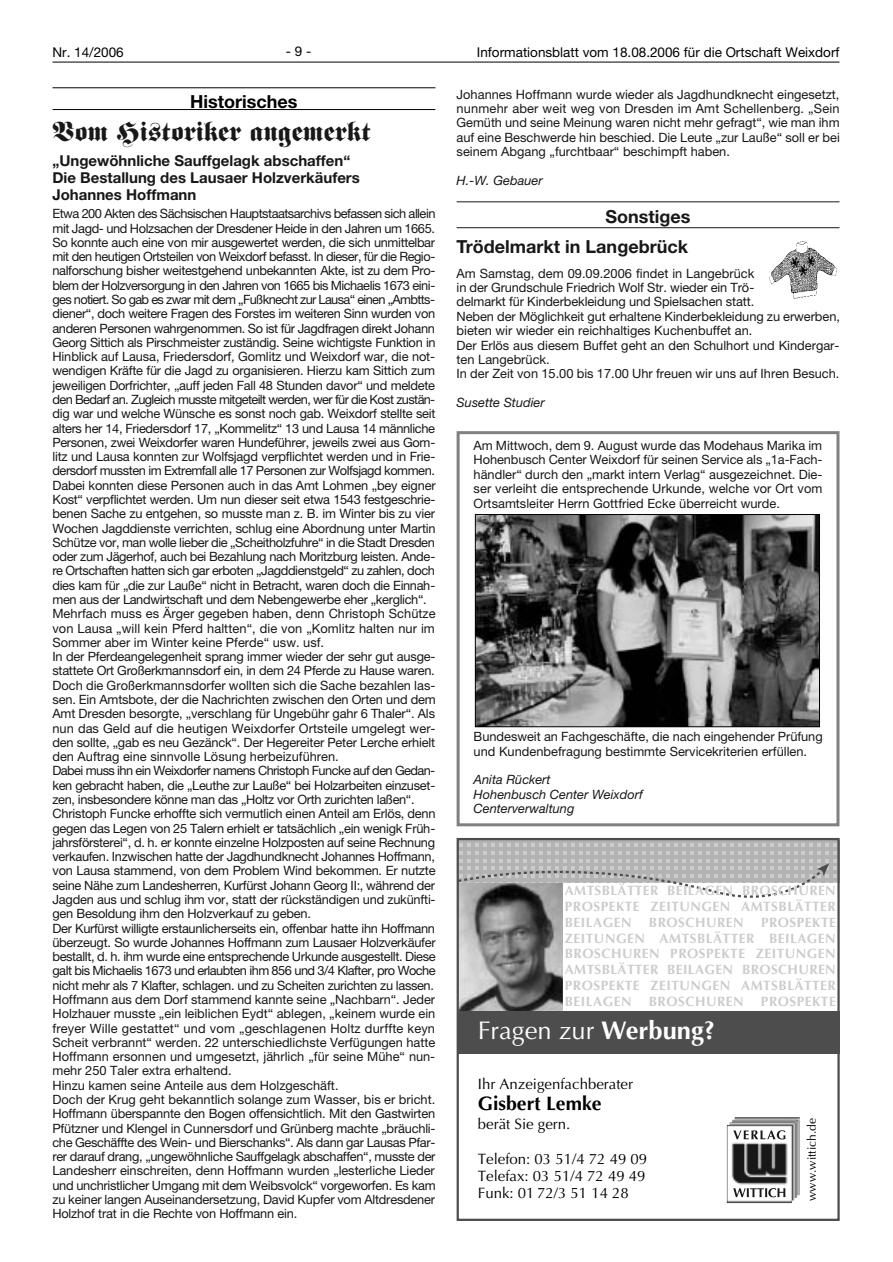
<style>
.page{position:relative;width:893px;height:1262px;background:#fff}
.page>*{position:absolute;margin:0;border:0;box-sizing:border-box;transform-origin:0 0}
.t1{font:27px "Fette Fraktur";color:#181819}
.t2{font:25.5px "Optima";color:#fff}
.t3{font:700 19.5px "Optima";color:#000}
.t4{font:700 18px/29.8px "Helvetica Neue LT";color:#181819;text-align:right}
.t5{font:700 18px "Helvetica Neue LT";color:#000}
.t6{font:15px/17.2px "Optima";color:#000;text-align:justify}
.t7{font:700 15px/16.8px "Helvetica Neue LT";color:#181819}
.t8{font:700 13.5px/15.8px "Optima";letter-spacing:.04em;color:#ccc;text-align:justify}
.t9{font:13.5px "Helvetica Neue LT";color:#000}
.t10{font:12.9px/14.2px "Helvetica Neue LT";letter-spacing:-.02em;color:#181819;text-align:justify}
.t11{font:12.9px/14.4px "Helvetica Neue LT";color:#181819}
.t12{font:italic 12.9px/14.4px "Helvetica Neue LT";color:#181819}
.t13{font:12px "Optima";color:#000}
.s1{font-weight:700}
</style>
<div class="page">
<div style="left:456px;top:431px;width:383px;height:395px;border:3px solid #808080"></div>
<hr style="left:52px;top:62px;width:787px;height:1px;background:#000">
<hr style="left:52px;top:109px;width:383px;height:1px;background:#000">
<hr style="left:456px;top:201px;width:383px;height:1px;background:#181819">
<hr style="left:456px;top:227px;width:383px;height:1px;background:#181819">
<img style="left:477px;top:516px;width:340px;height:209px">
<div style="left:475px;top:514px;width:344px;height:213px;border:1px solid #000"></div>
<hr style="left:52px;top:87px;width:383px;height:1px;background:#000">
<img style="left:459px;top:912px;width:103px;height:99px">
<div style="left:456px;top:840px;width:383px;height:42px;background:#b3b3b3"></div>
<svg style="left:459px;top:843px;width:377px;height:69px"></svg>
<div style="left:456px;top:838px;width:383px;height:382px;border:2px solid #4d4d4d"></div>
<div style="left:456px;top:1011px;width:383px;height:43px;background:#4d4d4d"></div>
<img style="left:726px;top:1117px;width:73px;height:86px">
<img style="left:733px;top:1188px;width:52px;height:9px">
<img style="left:733px;top:1130px;width:52px;height:9px">
<img style="left:769px;top:241px;width:69px;height:58px">
<p class="t9" style="left:52px;top:47px;width:73px">Nr. 14/2006</p>
<p class="t9" style="left:286px;top:47px;width:27px">- 9 -</p>
<p class="t9" style="left:477px;top:47px;width:364px">Informationsblatt vom 18.08.2006 für die Ortschaft Weixdorf</p>
<h3 class="t5" style="left:190px;top:95px;width:109px">Historisches</h3>
<h1 class="t1" style="left:52px;top:121px;width:319px">Vom Historiker angemerkt</h1>
<p class="t7" style="left:52px;top:154px;width:309px">„Ungewöhnliche Sauffgelagk abschaffen“<br>Die Bestallung des Lausaer Holzverkäufers<br>Johannes Hoffmann</p>
<p class="t10" style="left:52px;top:208px;width:385px;text-align:left">Etwa 200 Akten des Sächsischen Hauptstaatsarchivs befassen sich allein mit Jagd- und Holzsachen der Dresdener Heide in den Jahren um 1665.<br>So konnte auch eine von mir ausgewertet werden, die sich unmittelbar mit den heutigen Ortsteilen von Weixdorf befasst. In dieser, für die Regio&shy;nalforschung bisher weitestgehend unbekannten Akte, ist zu dem Pro&shy;blem der Holzversorgung in den Jahren von 1665 bis Michaelis 1673 eini&shy;ges notiert. So gab es zwar mit dem „Fußknecht zur Lausa“ einen „Ambtts&shy;diener“, doch weitere Fragen des Forstes im weiteren Sinn wurden von anderen Personen wahrgenommen. So ist für Jagdfragen direkt Johann Georg Sittich als Pirschmeister zuständig. Seine wichtigste Funktion in Hinblick auf Lausa, Friedersdorf, Gomlitz und Weixdorf war, die not&shy;wendigen Kräfte für die Jagd zu organisieren. Hierzu kam Sittich zum jeweiligen Dorfrichter, „auff jeden Fall 48 Stunden davor“ und meldete den Bedarf an. Zugleich musste mitgeteilt werden, wer für die Kost zustän&shy;dig war und welche Wünsche es sonst noch gab. Weixdorf stellte seit alters her 14, Friedersdorf 17, „Kommelitz“ 13 und Lausa 14 männliche Personen, zwei Weixdorfer waren Hundeführer, jeweils zwei aus Gom&shy;litz und Lausa konnten zur Wolfsjagd verpflichtet werden und in Frie&shy;dersdorf mussten im Extremfall alle 17 Personen zur Wolfsjagd kommen.<br>Dabei konnten diese Personen auch in das Amt Lohmen „bey eigner Kost“ verpflichtet werden. Um nun dieser seit etwa 1543 festgeschrie&shy;benen Sache zu entgehen, so musste man z. B. im Winter bis zu vier Wochen Jagddienste verrichten, schlug eine Abordnung unter Martin Schütze vor, man wolle lieber die „Scheitholzfuhre“ in die Stadt Dresden oder zum Jägerhof, auch bei Bezahlung nach Moritzburg leisten. Ande&shy;re Ortschaften hatten sich gar erboten „Jagddienstgeld“ zu zahlen, doch dies kam für „die zur Lauße“ nicht in Betracht, waren doch die Einnah&shy;men aus der Landwirtschaft und dem Nebengewerbe eher „kerglich“.<br>Mehrfach muss es Ärger gegeben haben, denn Christoph Schütze von Lausa „will kein Pferd haltten“, die von „Komlitz halten nur im Sommer aber im Winter keine Pferde“ usw. usf.<br>In der Pferdeangelegenheit sprang immer wieder der sehr gut ausge&shy;stattete Ort Großerkmannsdorf ein, in dem 24 Pferde zu Hause waren.<br>Doch die Großerkmannsdorfer wollten sich die Sache bezahlen las&shy;sen. Ein Amtsbote, der die Nachrichten zwischen den Orten und dem Amt Dresden besorgte, „verschlang für Ungebühr gahr 6 Thaler“. Als nun das Geld auf die heutigen Weixdorfer Ortsteile umgelegt wer&shy;den sollte, „gab es neu Gezänck“. Der Hegereiter Peter Lerche erhielt den Auftrag eine sinnvolle Lösung herbeizuführen.<br>Dabei muss ihn ein Weixdorfer namens Christoph Funcke auf den Gedan&shy;ken gebracht haben, die „Leuthe zur Lauße“ bei Holzarbeiten einzuset&shy;zen, insbesondere könne man das „Holtz vor Orth zurichten laßen“.<br>Christoph Funcke erhoffte sich vermutlich einen Anteil am Erlös, denn gegen das Legen von 25 Talern erhielt er tatsächlich „ein wenigk Früh&shy;jahrsförsterei“, d. h. er konnte einzelne Holzposten auf seine Rechnung verkaufen. Inzwischen hatte der Jagdhundknecht Johannes Hoffmann, von Lausa stammend, von dem Problem Wind bekommen. Er nutzte seine Nähe zum Landesherren, Kurfürst Johann Georg II:, während der Jagden aus und schlug ihm vor, statt der rückständigen und zukünfti&shy;gen Besoldung ihm den Holzverkauf zu geben.<br>Der Kurfürst willigte erstaunlicherseits ein, offenbar hatte ihn Hoffmann überzeugt. So wurde Johannes Hoffmann zum Lausaer Holzverkäufer bestallt, d. h. ihm wurde eine entsprechende Urkunde ausgestellt. Diese galt bis Michaelis 1673 und erlaubten ihm 856 und 3/4 Klafter, pro Woche nicht mehr als 7 Klafter, schlagen. und zu Scheiten zurichten zu lassen.<br>Hoffmann aus dem Dorf stammend kannte seine „Nachbarn“. Jeder Holzhauer musste „ein leiblichen Eydt“ ablegen, „keinem wurde ein freyer Wille gestattet“ und vom „geschlagenen Holtz durffte keyn Scheit verbrannt“ werden. 22 unterschiedlichste Verfügungen hatte Hoffmann ersonnen und umgesetzt, jährlich „für seine Mühe“ nun&shy;mehr 250 Taler extra erhaltend.<br>Hinzu kamen seine Anteile aus dem Holzgeschäft.<br>Doch der Krug geht bekanntlich solange zum Wasser, bis er bricht.<br>Hoffmann überspannte den Bogen offensichtlich. Mit den Gastwirten Pfützner und Klengel in Cunnersdorf und Grünberg machte „bräuchli&shy;che Geschäffte des Wein- und Bierschanks“. Als dann gar Lausas Pfar&shy;rer darauf drang, „ungewöhnliche Sauffgelagk abschaffen“, musste der Landesherr einschreiten, denn Hoffmann wurden „lesterliche Lieder und unchristlicher Umgang mit dem Weibsvolck“ vorgeworfen. Es kam zu keiner langen Auseinandersetzung, David Kupfer vom Altdresdener Holzhof trat in die Rechte von Hoffmann ein.</p>
<p class="t10" style="left:456px;top:88px;width:385px">Johannes Hoffmann wurde wieder als Jagdhundknecht eingesetzt, nunmehr aber weit weg von Dresden im Amt Schellenberg. „Sein Gemüth und seine Meinung waren nicht mehr gefragt“, wie man ihm auf eine Beschwerde hin beschied. Die Leute „zur Lauße“ soll er bei seinem Abgang „furchtbaar“ beschimpft haben.</p>
<p class="t12" style="left:456px;top:174px;width:87px">H.-W. Gebauer</p>
<h3 class="t4" style="left:456px;top:203px;width:235px">Sonstiges<br>Trödelmarkt in Langebrück</h3>
<p class="t11" style="left:456px;top:267px;width:385px">Am Samstag, dem 09.09.2006 findet in Langebrück<br>in der Grundschule Friedrich Wolf Str. wieder ein Trö-<br>delmarkt für Kinderbekleidung und Spielsachen statt.<br>Neben der Möglichkeit gut erhaltene Kinderbekleidung zu erwerben, bieten wir wieder ein reichhaltiges Kuchenbuffet an.<br>Der Erlös aus diesem Buffet geht an den Schulhort und Kindergar&shy;ten Langebrück.<br>In der Zeit von 15.00 bis 17.00 Uhr freuen wir uns auf Ihren Besuch.</p>
<p class="t12" style="left:456px;top:396px;width:90px">Susette Studier</p>
<p class="t10" style="left:473px;top:440px;width:350px">Am Mittwoch, dem 9. August wurde das Modehaus Marika im Hohenbusch Center Weixdorf für seinen Service als „1a-Fach&shy;händler“ durch den „markt intern Verlag“ ausgezeichnet. Die&shy;ser verleiht die entsprechende Urkunde, welche vor Ort vom Ortsamtsleiter Herrn Gottfried Ecke überreicht wurde.</p>
<p class="t11" style="left:473px;top:731px;width:350px">Bundesweit an Fachgeschäfte, die nach eingehender Prüfung und Kundenbefragung bestimmte Servicekriterien erfüllen.</p>
<p class="t12" style="left:473px;top:774px;width:171px">Anita Rückert<br>Hohenbusch Center Weixdorf<br>Centerverwaltung</p>
<p class="t8" style="left:565px;top:884px;width:272px">AMTSBLÄTTER BEILAGEN BROSCHUREN PROSPEKTE ZEITUNGEN AMTSBLÄTTER BEILAGEN</p>
<p class="t8" style="left:565px;top:915px;width:272px;text-indent:196px">PROSPEKTE ZEITUNGEN AMTSBLÄTTER BEILAGEN BROSCHUREN PROSPEKTE ZEITUNGEN AMTSBLÄTTER BEILAGEN BROSCHUREN PROSPEKTE ZEITUNGEN AMTSBLÄTTER BEILAGEN</p>
<p class="t8" style="left:649px;top:915px;width:96px">BROSCHUREN</p>
<p class="t8" style="left:649px;top:994px;width:96px">BROSCHUREN</p>
<p class="t8" style="left:761px;top:994px;width:76px">PROSPEKTE</p>
<h2 class="t2" style="left:478px;top:1019px;width:239px">Fragen zur <span class="s1">Werbung?</span></h2>
<p class="t6" style="left:478px;top:1077px;width:157px">Ihr Anzeigenfachberater</p>
<h3 class="t3" style="left:478px;top:1095px;width:125px">Gisbert Lemke</h3>
<p class="t6" style="left:478px;top:1117px;width:94px">berät Sie gern.</p>
<p class="t6" style="left:478px;top:1151px;width:171px">Telefon: 03 51/4 72 49 09<br>Telefax: 03 51/4 72 49 49<br>Funk: 01 72/3 51 14 28</p>
<p class="t13" style="left:806px;top:1201px;width:84px;rotate:-90deg">www.wittich.de</p>
</div>
